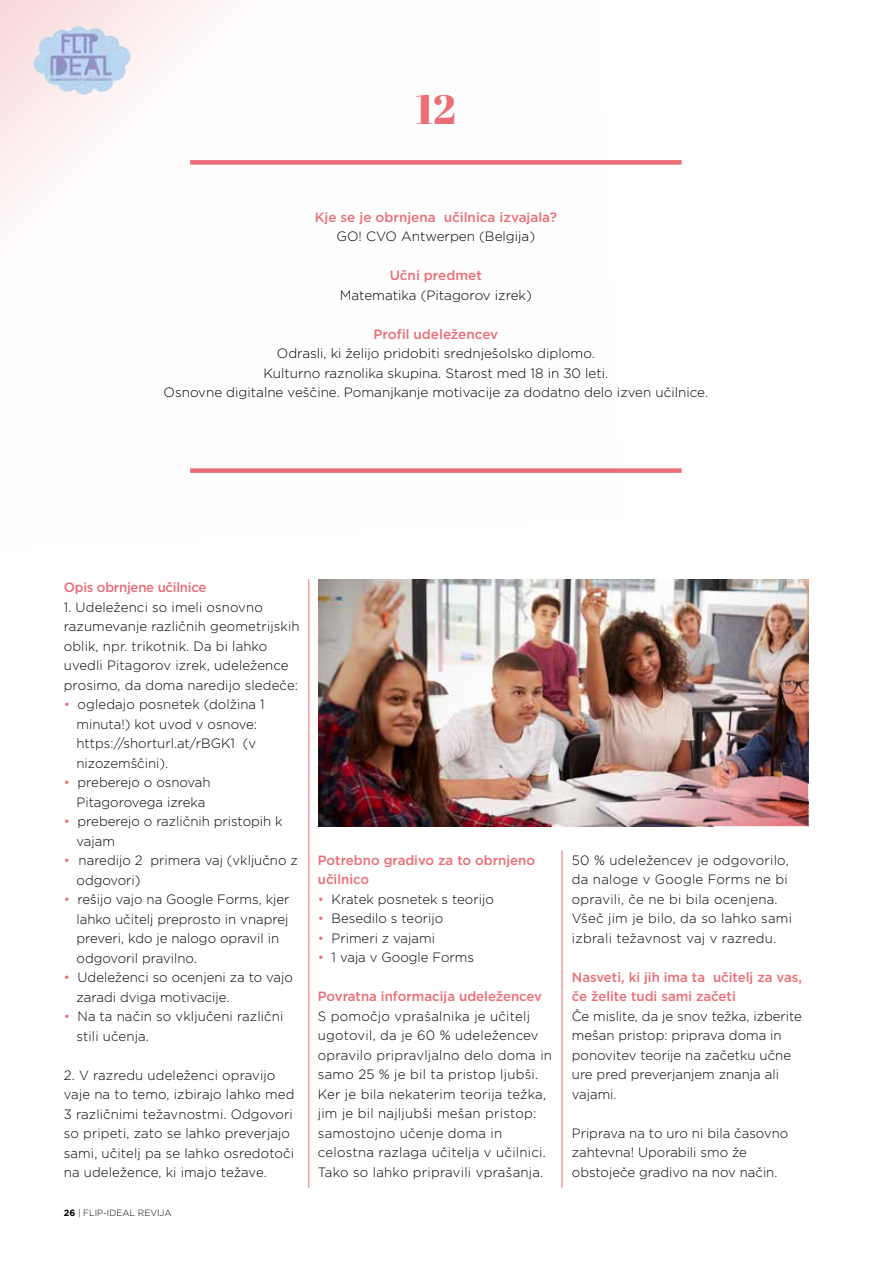
<style>
.page{position:relative;width:893px;height:1263px;background:#fff}
.page>*{position:absolute;margin:0;border:0;box-sizing:border-box;transform-origin:0 0}
.t1{font:40.95px "Abril Fatface";color:#eb6d75}
.t2{font:300 13.5px/19.5px "Gotham";color:#000}
.t3{font:300 13.5px/19.5px "Gotham";letter-spacing:.02em;color:#000}
.t4{font:500 13.5px/19.5px "Gotham";color:#eb6d75}
.t5{font:500 13.5px "Gotham";letter-spacing:-.02em;color:#eb6d75}
.t6{font:300 9px "Gotham";color:#000}
.s1{color:#eb6d75}
.s2{font-weight:700}
</style>
<div class="page">
<svg style="left:0;top:0;width:214px;height:214px"></svg>
<div style="left:190px;top:468px;width:492px;height:5px;background:#eb6d75"></div>
<div style="left:190px;top:160px;width:492px;height:5px;background:#eb6d75"></div>
<hr style="left:308px;top:579px;width:1px;height:609px;background:#eb6d75">
<hr style="left:562px;top:850px;width:1px;height:338px;background:#eb6d75">
<img style="left:318px;top:579px;width:490px;height:247px">
<img style="left:598px;top:644px;width:210px;height:182px">
<img style="left:17px;top:17px;width:125px;height:89px">
<h1 class="t1" style="left:416px;top:81px;width:42px">12</h1>
<p class="t4" style="left:315px;top:207px;width:244px">Kje se je obrnjena učilnica izvajala?</p>
<p class="t2" style="left:337px;top:226px;width:200px">GO! CVO Antwerpen (Belgija)</p>
<p class="t4" style="left:390px;top:265px;width:94px">Učni predmet</p>
<p class="t2" style="left:340px;top:285px;width:194px">Matematika (Pitagorov izrek)</p>
<p class="t4" style="left:373px;top:324px;width:126px">Profil udeležencev</p>
<p class="t2" style="left:164px;top:343px;width:546px;text-align:center">Odrasli, ki želijo pridobiti srednješolsko diplomo.<br>Kulturno raznolika skupina. Starost med 18 in 30 leti.<br>Osnovne digitalne veščine. Pomanjkanje motivacije za dodatno delo izven učilnice.</p>
<p class="t5" style="left:64px;top:578px;width:144px">Opis obrnjene učilnice</p>
<p class="t2" style="left:64px;top:597px;width:237px">1. Udeleženci so imeli osnovno razumevanje različnih geometrijskih oblik, npr. trikotnik. Da bi lahko uvedli Pitagorov izrek, udeležence prosimo, da doma naredijo sledeče:</p>
<p class="t2" style="left:77px;top:694px;width:189px;text-indent:-13px"><span class="s1">•</span> ogledajo posnetek (dolžina 1 minuta!) kot uvod v osnove: https://shorturl.at/rBGK1 (v nizozemščini).</p>
<p class="t2" style="left:64px;top:772px;width:148px;text-align:center"><span class="s1">•</span> preberejo o osnovah<br>Pitagorovega izreka</p>
<p class="t2" style="left:77px;top:811px;width:208px;text-indent:-13px"><span class="s1">•</span> preberejo o različnih pristopih k vajam</p>
<p class="t2" style="left:77px;top:850px;width:223px;text-indent:-13px"><span class="s1">•</span> naredijo 2 primera vaj (vključno z odgovori)</p>
<p class="t2" style="left:77px;top:889px;width:214px;text-indent:-13px"><span class="s1">•</span> rešijo vajo na Google Forms, kjer lahko učitelj preprosto in vnaprej preveri, kdo je nalogo opravil in odgovoril pravilno.</p>
<p class="t2" style="left:77px;top:967px;width:218px;text-indent:-13px"><span class="s1">•</span> Udeleženci so ocenjeni za to vajo zaradi dviga motivacije.</p>
<p class="t2" style="left:77px;top:1006px;width:208px;text-indent:-13px"><span class="s1">•</span> Na ta način so vključeni različni stili učenja.</p>
<p class="t2" style="left:64px;top:1065px;width:232px">2. V razredu udeleženci opravijo vaje na to temo, izbirajo lahko med 3 različnimi težavnostmi. Odgovori so pripeti, zato se lahko preverjajo sami, učitelj pa se lahko osredotoči na udeležence, ki imajo težave.</p>
<p class="t6" style="left:64px;top:1207px;width:109px"><span class="s2">26</span> | FLIP-IDEAL REVIJA</p>
<p class="t4" style="left:318px;top:850px;width:219px">Potrebno gradivo za to obrnjeno učilnico</p>
<p class="t2" style="left:318px;top:889px;width:177px"><span class="s1">•</span> Kratek posnetek s teorijo</p>
<p class="t2" style="left:318px;top:908px;width:127px"><span class="s1">•</span> Besedilo s teorijo</p>
<p class="t2" style="left:318px;top:928px;width:119px"><span class="s1">•</span> Primeri z vajami</p>
<p class="t2" style="left:318px;top:947px;width:158px"><span class="s1">•</span> 1 vaja v Google Forms</p>
<p class="t4" style="left:318px;top:987px;width:226px">Povratna informacija udeležencev</p>
<p class="t3" style="left:318px;top:1006px;width:236px">S pomočjo vprašalnika je učitelj ugotovil, da je 60 % udeležencev opravilo pripravljalno delo doma in samo 25 % je bil ta pristop ljubši.<br>Ker je bila nekaterim teorija težka, jim je bil najljubši mešan pristop: samostojno učenje doma in celostna razlaga učitelja v učilnici.<br>Tako so lahko pripravili vprašanja.</p>
<p class="t3" style="left:572px;top:850px;width:222px">50 % udeležencev je odgovorilo, da naloge v Google Forms ne bi opravili, če ne bi bila ocenjena.<br>Všeč jim je bilo, da so lahko sami izbrali težavnost vaj v razredu.</p>
<p class="t4" style="left:572px;top:967px;width:232px">Nasveti, ki jih ima ta učitelj za vas, če želite tudi sami začeti</p>
<p class="t2" style="left:572px;top:1006px;width:232px">Če mislite, da je snov težka, izberite mešan pristop: priprava doma in ponovitev teorije na začetku učne ure pred preverjanjem znanja ali vajami.</p>
<p class="t2" style="left:572px;top:1123px;width:218px">Priprava na to uro ni bila časovno zahtevna! U porabili smo že obstoječe gradivo na nov način.</p>
</div>
